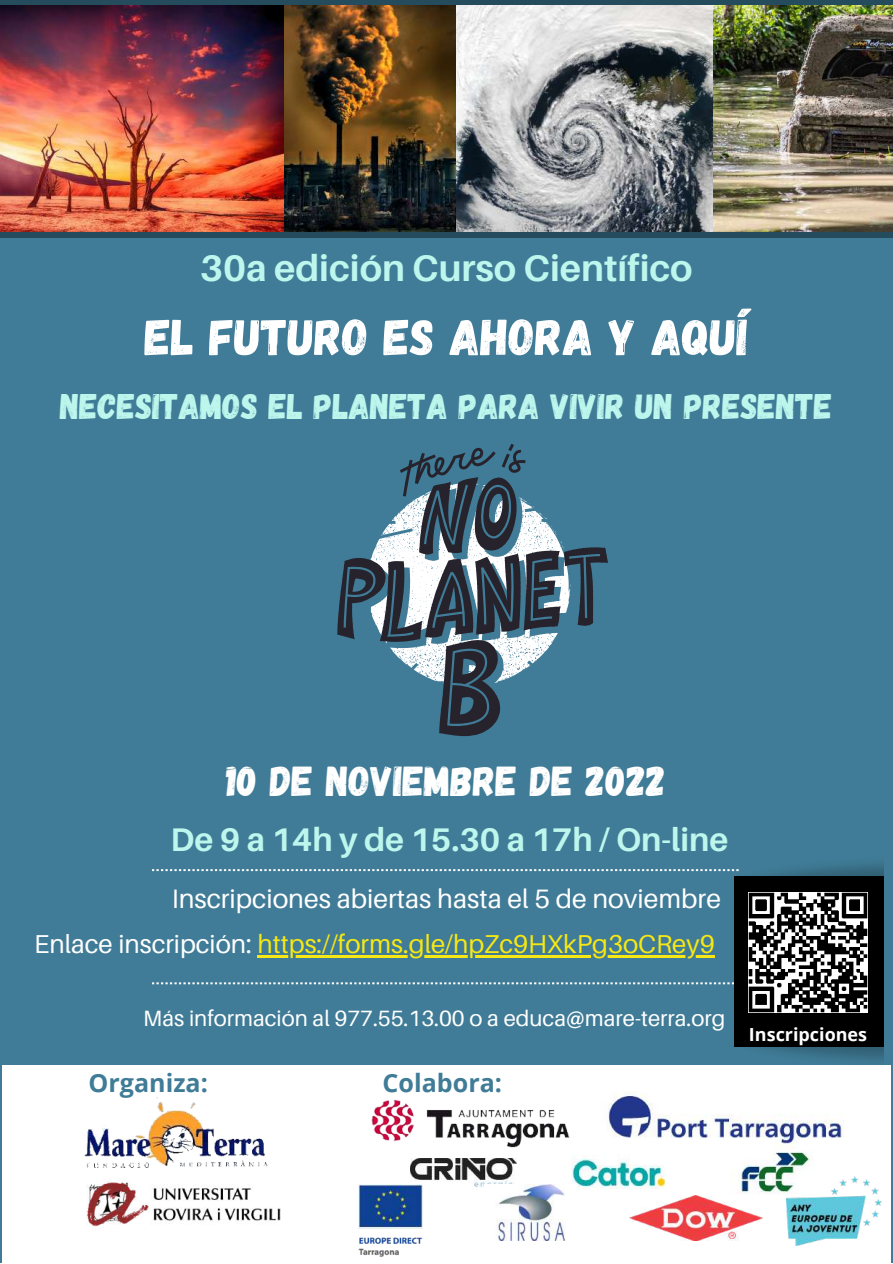
<style>
.page{position:relative;width:893px;height:1264px;background:#fff}
.page>*{position:absolute;margin:0;border:0;box-sizing:border-box;transform-origin:0 0}
.t1{font:50.85px "Gagalin";color:#fff}
.t2{font:41.85px "Gagalin";color:#fff}
.t3{font:700 36.9px "Aileron";color:#bcf6ec}
.t4{font:35.55px "Gagalin";color:#bcf6ec}
.t5{font:700 32.7px "Aileron";color:#bcf6ec}
.t6{font:26.55px "Aileron";color:#fff}
.t7{font:25.8px "Aileron";color:#f7e814}
.t8{font:700 25.05px "Open Sans";color:#407c97}
.t9{font:22.05px "Aileron";color:#fff}
.t10{font:700 18px "Open Sans";color:#fff}
.s1{color:#fff}
</style>
<div class="page">
<div style="left:0;top:0;width:892px;height:1262px;background:#407c97"></div>
<div style="left:0;top:0;width:892px;height:237px;background:#244c5d"></div>
<img style="left:0;top:5px;width:284px;height:226px">
<img style="left:284px;top:5px;width:429px;height:226px">
<img style="left:713px;top:5px;width:179px;height:226px">
<svg style="left:400px;top:444px;width:208px;height:292px"></svg>
<svg style="left:337px;top:478px;width:269px;height:248px"></svg>
<svg style="left:152px;top:869px;width:582px;height:2px"></svg>
<div style="left:2px;top:1065px;width:888px;height:197px;background:#fff"></div>
<img style="left:84px;top:1097px;width:180px;height:70px">
<img style="left:87px;top:1149px;width:193px;height:78px">
<img style="left:371px;top:1099px;width:199px;height:65px">
<img style="left:738px;top:1148px;width:75px;height:46px">
<img style="left:629px;top:1195px;width:133px;height:45px">
<svg style="left:152px;top:982px;width:582px;height:2px"></svg>
<img style="left:410px;top:1158px;width:106px;height:29px">
<img style="left:571px;top:1156px;width:93px;height:44px">
<img style="left:484px;top:1184px;width:93px;height:56px">
<img style="left:786px;top:1176px;width:95px;height:69px">
<img style="left:358px;top:1184px;width:64px;height:72px">
<img style="left:607px;top:1091px;width:237px;height:56px">
<img style="left:734px;top:864px;width:149px;height:12px">
<div style="left:734px;top:876px;width:149px;height:171px;background:#000"></div>
<img style="left:748px;top:892px;width:119px;height:120px">
<hr style="left:257px;top:955px;width:457px;height:2px;background:#f7e814">
<h3 class="t3" style="left:200px;top:246px;width:494px">30a edición Curso Científico</h3>
<h1 class="t1" style="left:145px;top:304px;width:604px">EL FUTURO ES AHORA Y AQUÍ</h1>
<h3 class="t4" style="left:60px;top:383px;width:774px">NECESITAMOS EL PLANETA PARA VIVIR UN PRESENTE</h3>
<h2 class="t2" style="left:226px;top:754px;width:441px">10 DE NOVIEMBRE DE 2022</h2>
<p class="t5" style="left:171px;top:819px;width:559px">De 9 a 14h y de 15.30 a 17h / On-line</p>
<p class="t6" style="left:172px;top:882px;width:550px">Inscripciones abiertas hasta el 5 de noviembre</p>
<p class="t7" style="left:34px;top:928px;width:682px"><span class="s1">Enlace inscripción:</span> https://forms.gle/hpZc9HXkPg3oCRey9</p>
<p class="t9" style="left:143px;top:1004px;width:583px">Más información al 977.55.13.00 o a educa@mare-terra.org</p>
<p class="t8" style="left:89px;top:1065px;width:121px">Organiza:</p>
<p class="t8" style="left:382px;top:1065px;width:121px">Colabora:</p>
<p class="t10" style="left:748px;top:1021px;width:120px">Inscripciones</p>
</div>
